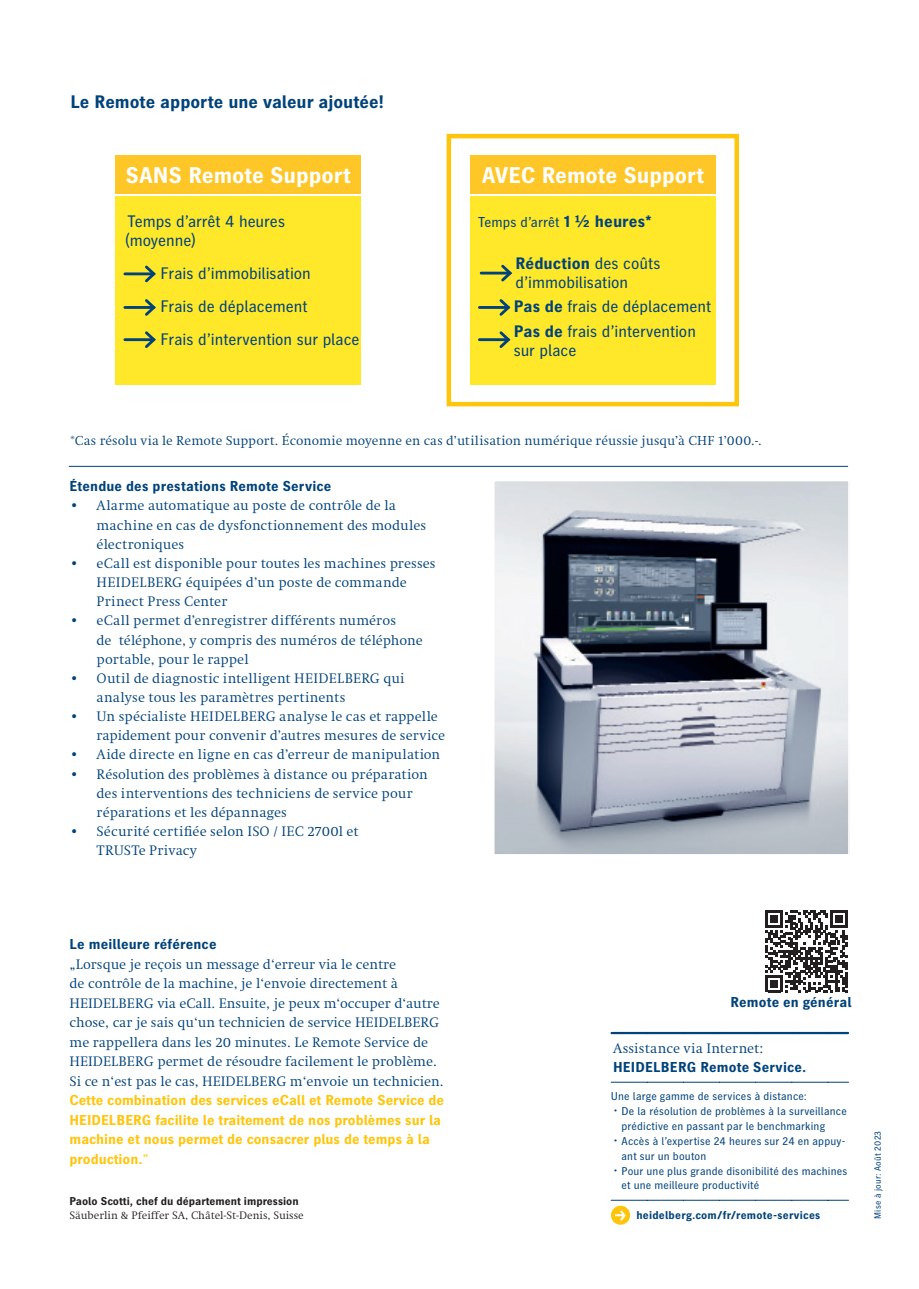
<style>
.page{position:relative;width:919px;height:1289px;background:#fff}
.page>*{position:absolute;margin:0;border:0;box-sizing:border-box;transform-origin:0 0}
._014_Footnote_Disclaimer_A4_Gothic_Reg_9_{font:700 22.5px "Heidelberg Gothic Ml";color:#fff}
._003_Copy_Headline_A4_Gothic_Bold_9_5pt{font:700 18px "Heidelberg Gothic Ml";color:#004279}
._014_Footnote_Disclaimer_A4_Gothic_Reg_9_-2{font:16.5px "Heidelberg Gothic Ml";color:#004279}
.t1{font:700 16.5px "Heidelberg Gothic Ml";letter-spacing:.005em;color:#004279}
.t2{font:14.25px/19.2px "Heidelberg Antiqua ML";color:#004279}
._003_Copy_Text_A4_Antiqua_Reg_9_5pt{font:700 14.25px "Heidelberg Gothic Ml";letter-spacing:.01em;color:#004279}
._005_Cross_Ref_Title_A4_Antiqua_Gothic_9_{font:700 14.25px/19.2px "Heidelberg Gothic Ml";letter-spacing:.01em;color:#004279}
._014_Footnote_Disclaimer_A4_Gothic_Reg_9_-3{font:14.25px "Heidelberg Gothic Ml";letter-spacing:.005em;color:#004279}
._014_Footnote_Disclaimer_A4_Gothic_Reg_9_-4{font:13.5px "Heidelberg Antiqua ML";letter-spacing:.005em;color:#004279}
._005_Cross_Ref_Bullet_No_Line_Small_A4_G_{font:11.25px/14.9px "Heidelberg Gothic Ml";letter-spacing:.015em;color:#004279}
.t3{font:11.25px/13.5px "Heidelberg Antiqua ML";color:#231f20}
.t4{font:700 11.25px "Heidelberg Gothic Ml";letter-spacing:.02em;color:#004279}
._016_Imprint_Printnumber_A4_Gothic_Reg_6p{font:9px "Heidelberg Gothic Ml";letter-spacing:.025em;color:#004279}
.s1{font-weight:700;font-size:16.5px}
.s2{font-weight:400}
.s3{font-weight:700}
.s4{font-family:"Heidelberg Gothic Ml";font-weight:700}
.s5{font-family:"Heidelberg Gothic Ml";font-weight:700;color:#fec50d}
.s6{color:#fec50d}
.s7{font-family:"Heidelberg Antiqua ML";font-weight:400}
.s8{font-weight:400;font-size:24.3px;color:#fff}
</style>
<div class="page">
<img style="left:496px;top:482px;width:350px;height:370px">
<div style="left:493px;top:479px;width:356px;height:376px;border:2px solid #fff"></div>
<svg style="left:611px;top:1031px;width:237px;height:3px"></svg>
<svg style="left:611px;top:1081px;width:237px;height:1px"></svg>
<svg style="left:611px;top:1199px;width:237px;height:25px"></svg>
<div style="left:116px;top:197px;width:245px;height:188px;background:#ffe82a"></div>
<hr style="left:125px;top:272px;width:29px;height:3px;background:#004279">
<svg style="left:142px;top:265px;width:14px;height:18px"></svg>
<hr style="left:125px;top:306px;width:29px;height:3px;background:#004279">
<svg style="left:142px;top:299px;width:14px;height:17px"></svg>
<hr style="left:125px;top:338px;width:29px;height:3px;background:#004279">
<svg style="left:142px;top:331px;width:14px;height:17px"></svg>
<hr style="left:69px;top:466px;width:778px;height:1px;background:#004279">
<div style="left:116px;top:155px;width:245px;height:38px;background:#fec627"></div>
<div style="left:470px;top:197px;width:245px;height:188px;background:#ffe82a"></div>
<hr style="left:481px;top:272px;width:29px;height:2px;background:#004279">
<svg style="left:498px;top:264px;width:14px;height:18px"></svg>
<hr style="left:479px;top:306px;width:29px;height:3px;background:#004279">
<svg style="left:497px;top:299px;width:14px;height:17px"></svg>
<hr style="left:479px;top:338px;width:29px;height:3px;background:#004279">
<svg style="left:497px;top:331px;width:14px;height:17px"></svg>
<div style="left:470px;top:155px;width:245px;height:38px;background:#fec627"></div>
<div style="left:446px;top:134px;width:293px;height:272px;border:4px solid #fec50d"></div>
<svg style="left:765px;top:910px;width:82px;height:82px"></svg>
<p class="_003_Copy_Headline_A4_Gothic_Bold_9_5pt" style="left:70px;top:92px;width:315px">Le Remote apporte une valeur ajoutée!</p>
<p class="_014_Footnote_Disclaimer_A4_Gothic_Reg_9_" style="left:126px;top:162px;width:226px">SANS Remote Support</p>
<p class="_014_Footnote_Disclaimer_A4_Gothic_Reg_9_-2" style="left:127px;top:212px;width:159px">Temps d’arrêt 4 heures</p>
<p class="_014_Footnote_Disclaimer_A4_Gothic_Reg_9_-2" style="left:125px;top:231px;width:73px">(moyenne)</p>
<p class="_014_Footnote_Disclaimer_A4_Gothic_Reg_9_-2" style="left:161px;top:264px;width:152px">Frais d’immobilisation</p>
<p class="_014_Footnote_Disclaimer_A4_Gothic_Reg_9_-2" style="left:161px;top:297px;width:148px">Frais de déplacement</p>
<p class="_014_Footnote_Disclaimer_A4_Gothic_Reg_9_-2" style="left:161px;top:330px;width:200px">Frais d’intervention sur place</p>
<p class="_014_Footnote_Disclaimer_A4_Gothic_Reg_9_" style="left:481px;top:162px;width:224px">AVEC Remote Support</p>
<p class="_014_Footnote_Disclaimer_A4_Gothic_Reg_9_-3" style="left:478px;top:214px;width:175px">Temps d’arrêt <span class="s1">1 1/2 heures*</span></p>
<p class="t1" style="left:515px;top:254px;width:146px">Réduction <span class="s2">des coûts</span></p>
<p class="_014_Footnote_Disclaimer_A4_Gothic_Reg_9_-2" style="left:515px;top:273px;width:114px">d’immobilisation</p>
<p class="_014_Footnote_Disclaimer_A4_Gothic_Reg_9_-2" style="left:513px;top:297px;width:199px"><span class="s3">Pas de</span> frais de déplacement</p>
<p class="_014_Footnote_Disclaimer_A4_Gothic_Reg_9_-2" style="left:513px;top:322px;width:184px"><span class="s3">Pas de</span> frais d’intervention</p>
<p class="_014_Footnote_Disclaimer_A4_Gothic_Reg_9_-2" style="left:513px;top:341px;width:64px">sur place</p>
<p class="_014_Footnote_Disclaimer_A4_Gothic_Reg_9_-4" style="left:70px;top:433px;width:693px">*Cas résolu via le Remote Support. Économie moyenne en cas d’utilisation numérique réussie jusqu’à CHF 1’000.-.</p>
<p class="_003_Copy_Text_A4_Antiqua_Reg_9_5pt" style="left:70px;top:478px;width:263px">Étendue des prestations Remote Service</p>
<p class="t2" style="left:97px;top:496px;width:331px;text-indent:-27px">• Alarme automatique au poste de contrôle de la machine en cas de dysfonctionnement des modules électroniques</p>
<p class="t2" style="left:97px;top:553px;width:340px;text-indent:-27px">• eCall est disponible pour toutes les machines presses<br>HEIDELBERG équipées d’un poste de commande<br>Prinect Press Center</p>
<p class="t2" style="left:97px;top:611px;width:327px;text-indent:-27px">• eCall permet d’enregistrer différents numéros<br>de téléphone, y compris des numéros de téléphone portable, pour le rappel</p>
<p class="t2" style="left:97px;top:668px;width:309px;text-indent:-27px">• Outil de diagnostic intelligent HEIDELBERG qui analyse tous les paramètres pertinents</p>
<p class="t2" style="left:97px;top:707px;width:350px;text-indent:-27px">• Un spécialiste HEIDELBERG analyse le cas et rappelle rapidement pour convenir d’autres mesures de service</p>
<p class="t2" style="left:70px;top:745px;width:372px">• Aide directe en ligne en cas d’erreur de manipulation</p>
<p class="t2" style="left:97px;top:764px;width:333px;text-indent:-27px">• Résolution des problèmes à distance ou préparation des interventions des techniciens de service pour réparations et les dépannages</p>
<p class="t2" style="left:97px;top:821px;width:263px;text-indent:-27px">• Sécurité certifiée selon ISO / IEC 2700l et<br>TRUSTe Privacy</p>
<p class="t2" style="left:70px;top:934px;width:328px"><span class="s4">Le meilleure référence<br></span>„Lorsque je reçois un message d‘erreur via le centre</p>
<p class="t2" style="left:70px;top:974px;width:330px">de contrôle de la machine, je l‘envoie directement à</p>
<p class="t2" style="left:70px;top:993px;width:376px">HEIDELBERG via eCall. Ensuite, je peux m‘occuper d‘autre chose, car je sais qu‘un technicien de service HEIDELBERG me rappellera dans les 20 minutes. Le Remote Service de HEIDELBERG permet de résoudre facilement le problème.<br>Si ce n‘est pas le cas, HEIDELBERG m‘envoie un technicien.<br><span class="s5">Cette combination des services eCall et Remote Service de HEIDELBERG facilite le traitement de nos problèmes sur la machine et nous permet de consacrer plus de temps à la production.</span><span class="s6">”</span></p>
<p class="t3" style="left:70px;top:1194px;width:236px"><span class="s4">Paolo Scotti, chef du département impression<br></span>Säuberlin &amp; Pfeiffer SA, Châtel-St-Denis, Suisse</p>
<p class="_003_Copy_Text_A4_Antiqua_Reg_9_5pt" style="left:730px;top:994px;width:123px">Remote en général</p>
<p class="_005_Cross_Ref_Title_A4_Antiqua_Gothic_9_" style="left:613px;top:1039px;width:195px"><span class="s7">Assistance via Internet:<br></span>HEIDELBERG Remote Service.</p>
<p class="_005_Cross_Ref_Bullet_No_Line_Small_A4_G_" style="left:611px;top:1088px;width:198px">Une large gamme de services à distance:</p>
<p class="_005_Cross_Ref_Bullet_No_Line_Small_A4_G_" style="left:621px;top:1103px;width:227px;text-indent:-9px"><sup>•</sup> De la résolution de problèmes à la surveillance prédictive en passant par le benchmarking</p>
<p class="_005_Cross_Ref_Bullet_No_Line_Small_A4_G_" style="left:621px;top:1133px;width:225px;text-indent:-9px"><sup>•</sup> Accès à l’expertise 24 heures sur 24 en appuy&shy;ant sur un bouton</p>
<p class="_005_Cross_Ref_Bullet_No_Line_Small_A4_G_" style="left:621px;top:1163px;width:227px;text-indent:-9px"><sup>•</sup> Pour une plus grande disonibilité des machines et une meilleure productivité</p>
<p class="t4" style="left:618px;top:1208px;width:204px"><span class="s8">›</span> heidelberg.com/fr/remote-services</p>
<p class="_016_Imprint_Printnumber_A4_Gothic_Reg_6p" style="left:872px;top:1218px;width:90px;rotate:-90deg">Mise à jour: Août 2023</p>
</div>
